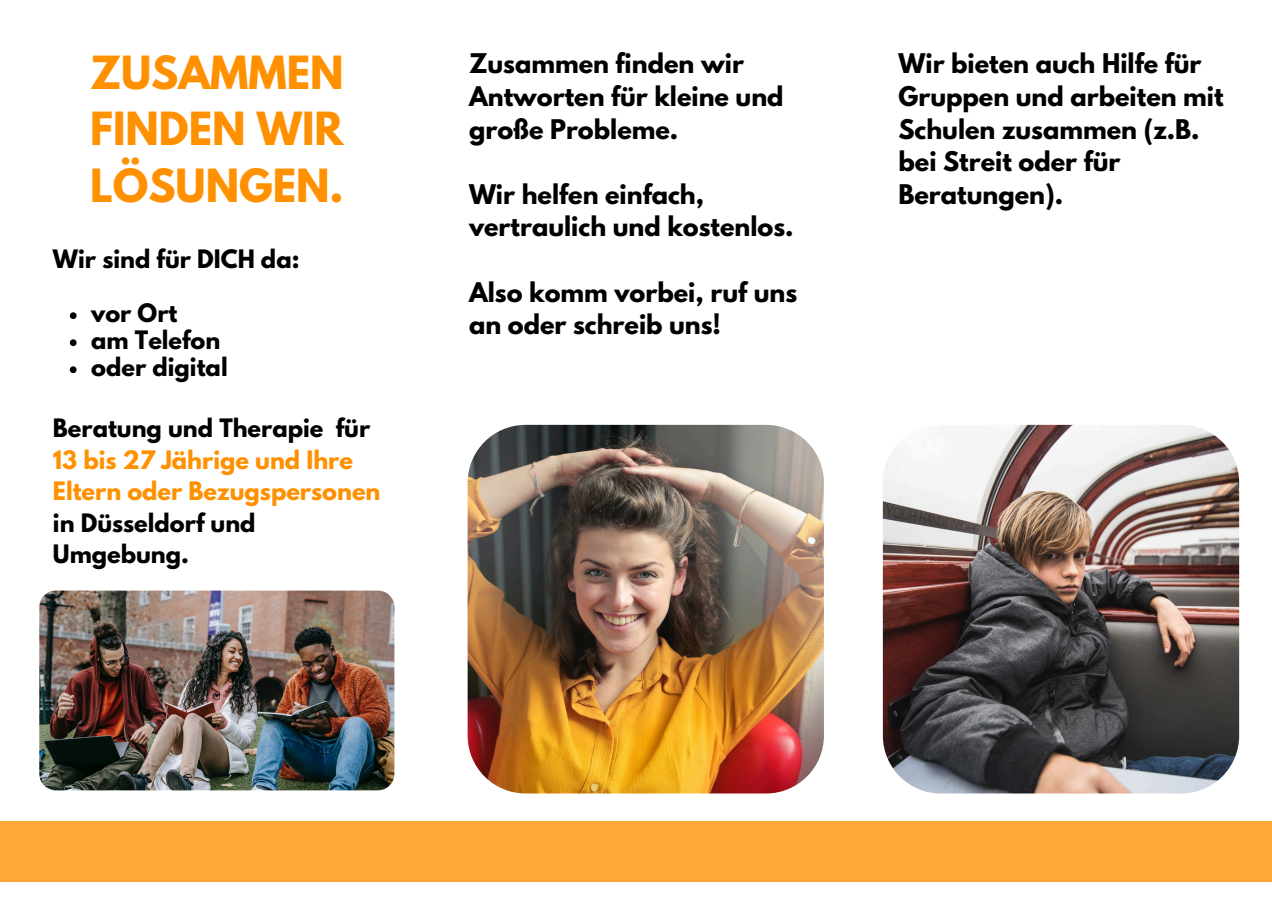
<style>
.page{position:relative;width:1272px;height:902px;background:#fff}
.page>*{position:absolute;margin:0;border:0;box-sizing:border-box;transform-origin:0 0}
.t1{font:700 40.5px/56.6px "League Spartan";color:#ff9000;text-align:justify}
.t2{font:700 24px/32.7px "League Spartan";color:#000}
.t3{font:700 22.5px/31.5px "League Spartan";color:#ff9000}
.t4{font:700 22.5px "League Spartan";color:#000}
.s1{color:#000}
</style>
<div class="page">
<div style="left:0;top:821px;width:1271px;height:60px;background:#ffa839"></div>
<img style="left:467px;top:424px;width:357px;height:370px">
<img style="left:39px;top:590px;width:355px;height:200px;border-radius:17px">
<img style="left:882px;top:424px;width:358px;height:370px">
<svg style="left:70px;top:312px;width:7px;height:7px"></svg>
<svg style="left:70px;top:339px;width:7px;height:7px"></svg>
<svg style="left:70px;top:366px;width:7px;height:7px"></svg>
<h1 class="t1" style="left:90px;top:49px;width:255px">ZUSAMMEN FINDEN WIR LÖSUNGEN.</h1>
<h2 class="t4" style="left:53px;top:248px;width:248px">Wir sind für DICH da:</h2>
<h2 class="t4" style="left:91px;top:302px;width:88px">vor Ort</h2>
<h2 class="t4" style="left:91px;top:329px;width:131px">am Telefon</h2>
<p class="t4" style="left:91px;top:356px;width:138px">oder digital</p>
<h2 class="t3" style="left:53px;top:415px;width:329px"><span class="s1">Beratung und Therapie für<br></span>13 bis 27 Jährige und Ihre<br>Eltern oder Bezugspersonen <span class="s1">in Düsseldorf und</span></h2>
<p class="t4" style="left:53px;top:543px;width:138px">Umgebung.</p>
<p class="t2" style="left:469px;top:50px;width:316px">Zusammen finden wir<br>Antworten für kleine und große Probleme.</p>
<h2 class="t2" style="left:469px;top:181px;width:326px">Wir helfen einfach, vertraulich und kostenlos.</h2>
<p class="t2" style="left:469px;top:279px;width:329px">Also komm vorbei, ruf uns an oder schreib uns!</p>
<h2 class="t2" style="left:898px;top:50px;width:326px">Wir bieten auch Hilfe für<br>Gruppen und arbeiten mit<br>Schulen zusammen (z.B. bei Streit oder für<br>Beratungen).</h2>
</div>
